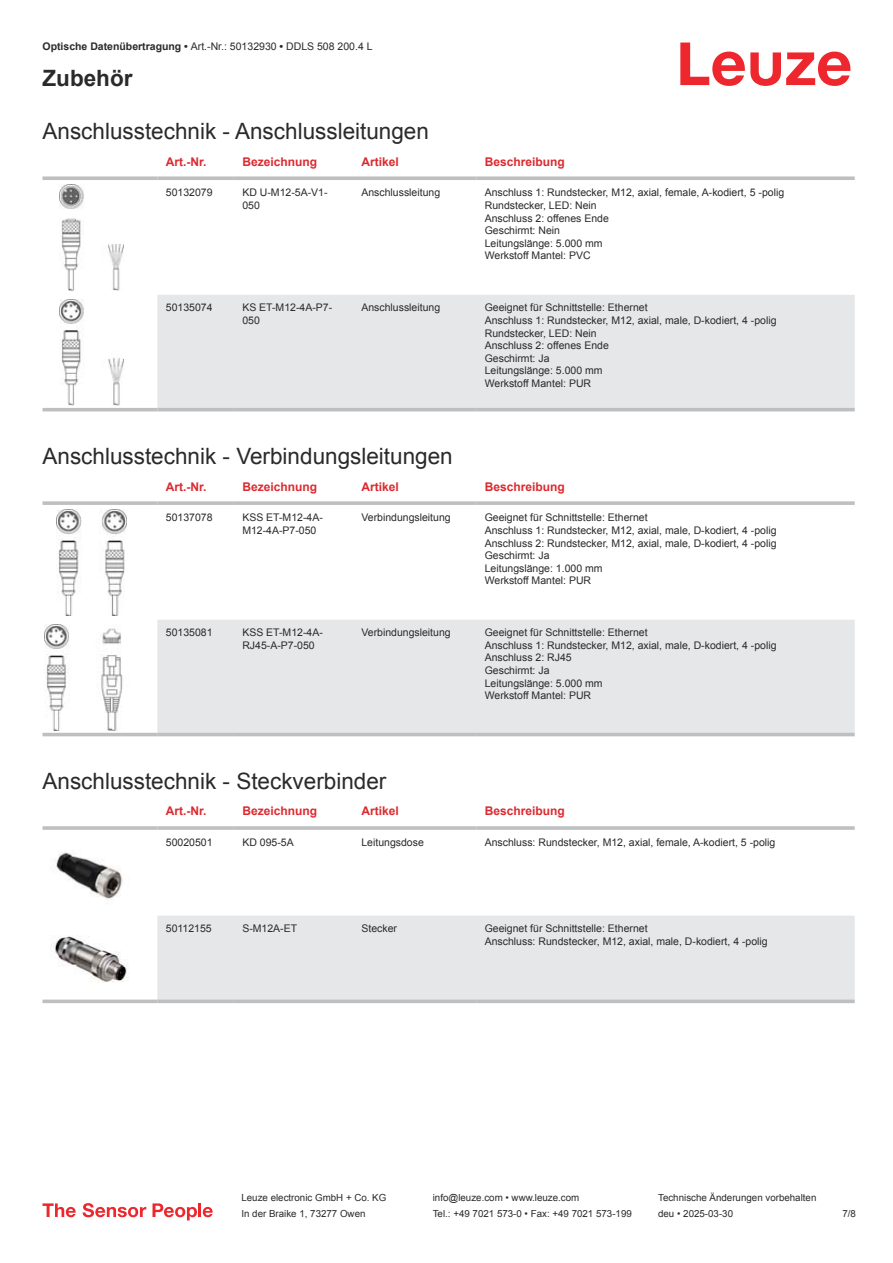
<style>
.page{position:relative;width:893px;height:1263px;background:#fff}
.page>*{position:absolute;margin:0;border:0;box-sizing:border-box;transform-origin:0 0}
.t1{font:22.5px "Arial";color:#2b292a}
.t2{font:700 22.5px "Arial";color:#2b292a}
.t3{font:700 12px "Arial";color:#db2a30}
.t4{font:10.5px/12.6px "Arial";color:#2b292a}
.t5{font:9.75px "Arial";color:#2b292a}
.s1{font-weight:700}
</style>
<div class="page">
<svg style="left:680px;top:43px;width:170px;height:43px"></svg>
<div style="left:157px;top:295px;width:698px;height:113px;background:#e6e7e9"></div>
<svg style="left:43px;top:176px;width:114px;height:4px"></svg>
<svg style="left:157px;top:176px;width:77px;height:4px"></svg>
<svg style="left:234px;top:176px;width:119px;height:4px"></svg>
<svg style="left:353px;top:176px;width:123px;height:4px"></svg>
<svg style="left:476px;top:176px;width:379px;height:4px;background:#c4c6c8"></svg>
<hr style="left:43px;top:408px;width:114px;height:3px;background:#bdbfc1">
<hr style="left:157px;top:408px;width:77px;height:3px;background:#bdbfc1">
<hr style="left:234px;top:408px;width:119px;height:3px;background:#bdbfc1">
<hr style="left:353px;top:408px;width:123px;height:3px;background:#bdbfc1">
<hr style="left:476px;top:408px;width:379px;height:3px;background:#bdbfc1">
<img style="left:59px;top:184px;width:65px;height:107px">
<img style="left:59px;top:299px;width:65px;height:106px">
<svg style="left:43px;top:515px;width:812px;height:222px"></svg>
<div style="left:157px;top:620px;width:698px;height:113px;background:#e6e7e9"></div>
<svg style="left:43px;top:501px;width:114px;height:4px"></svg>
<svg style="left:157px;top:501px;width:77px;height:4px"></svg>
<svg style="left:234px;top:501px;width:119px;height:4px"></svg>
<svg style="left:353px;top:501px;width:123px;height:4px"></svg>
<svg style="left:476px;top:501px;width:379px;height:4px;background:#c3c5c7"></svg>
<hr style="left:43px;top:733px;width:114px;height:3px;background:#bdbfc1">
<hr style="left:157px;top:733px;width:77px;height:3px;background:#bdbfc1">
<hr style="left:234px;top:733px;width:119px;height:3px;background:#bdbfc1">
<hr style="left:353px;top:733px;width:123px;height:3px;background:#bdbfc1">
<hr style="left:476px;top:733px;width:379px;height:3px;background:#bdbfc1">
<img style="left:56px;top:509px;width:70px;height:106px">
<img style="left:45px;top:624px;width:93px;height:106px">
<svg style="left:43px;top:1003px;width:811px;height:1px"></svg>
<div style="left:157px;top:915px;width:698px;height:84px;background:#e6e7e9"></div>
<hr style="left:43px;top:826px;width:114px;height:4px;background:#bdbfc1">
<hr style="left:157px;top:826px;width:77px;height:4px;background:#c8cacc">
<hr style="left:234px;top:826px;width:119px;height:4px;background:#c3c5c7">
<hr style="left:353px;top:826px;width:123px;height:4px;background:#bdbfc1">
<hr style="left:476px;top:826px;width:379px;height:4px;background:#c8cacc">
<svg style="left:43px;top:999px;width:114px;height:4px"></svg>
<svg style="left:157px;top:999px;width:77px;height:4px"></svg>
<svg style="left:234px;top:999px;width:119px;height:4px"></svg>
<svg style="left:353px;top:999px;width:123px;height:4px"></svg>
<svg style="left:476px;top:999px;width:379px;height:4px;background:#c2c4c6"></svg>
<img style="left:56px;top:852px;width:67px;height:48px">
<img style="left:50px;top:936px;width:79px;height:47px">
<svg style="left:43px;top:1203px;width:33px;height:14px"></svg>
<svg style="left:83px;top:1203px;width:63px;height:14px"></svg>
<svg style="left:153px;top:1203px;width:44px;height:17px"></svg>
<hr style="left:198px;top:1203px;width:3px;height:14px;background:#ed272d">
<svg style="left:203px;top:1207px;width:10px;height:10px"></svg>
<p class="t4" style="left:43px;top:41px;width:332px"><span class="s1">Optische Datenübertragung •</span> Art.-Nr.: 50132930 <span class="s1">•</span> DDLS 508 200.4 L</p>
<h1 class="t2" style="left:43px;top:70px;width:92px">Zubehör</h1>
<h1 class="t1" style="left:43px;top:123px;width:388px">Anschlusstechnik - Anschlussleitungen</h1>
<p class="t3" style="left:166px;top:157px;width:42px">Art.-Nr.</p>
<p class="t3" style="left:242px;top:157px;width:76px">Bezeichnung</p>
<p class="t3" style="left:361px;top:157px;width:39px">Artikel</p>
<p class="t3" style="left:485px;top:157px;width:82px">Beschreibung</p>
<p class="t4" style="left:166px;top:187px;width:48px">50132079</p>
<p class="t4" style="left:242px;top:187px;width:87px">KD U-M12-5A-V1-<br>050</p>
<p class="t4" style="left:361px;top:187px;width:80px">Anschlussleitung</p>
<p class="t4" style="left:485px;top:187px;width:301px">Anschluss 1: Rundstecker, M12, axial, female, A-kodiert, 5 -polig<br>Rundstecker, LED: Nein<br>Anschluss 2: offenes Ende<br>Geschirmt: Nein<br>Leitungslänge: 5.000 mm<br>Werkstoff Mantel: PVC</p>
<p class="t4" style="left:166px;top:302px;width:48px">50135074</p>
<p class="t4" style="left:242px;top:302px;width:91px">KS ET-M12-4A-P7-<br>050</p>
<p class="t4" style="left:361px;top:302px;width:80px">Anschlussleitung</p>
<p class="t4" style="left:485px;top:302px;width:293px">Geeignet für Schnittstelle: Ethernet<br>Anschluss 1: Rundstecker, M12, axial, male, D-kodiert, 4 -polig<br>Rundstecker, LED: Nein<br>Anschluss 2: offenes Ende<br>Geschirmt: Ja<br>Leitungslänge: 5.000 mm<br>Werkstoff Mantel: PUR</p>
<h1 class="t1" style="left:43px;top:448px;width:412px">Anschlusstechnik - Verbindungsleitungen</h1>
<p class="t3" style="left:166px;top:482px;width:42px">Art.-Nr.</p>
<p class="t3" style="left:242px;top:482px;width:76px">Bezeichnung</p>
<p class="t3" style="left:361px;top:482px;width:39px">Artikel</p>
<p class="t3" style="left:485px;top:482px;width:82px">Beschreibung</p>
<p class="t4" style="left:166px;top:512px;width:48px">50137078</p>
<p class="t4" style="left:242px;top:512px;width:82px">KSS ET-M12-4A-<br>M12-4A-P7-050</p>
<p class="t4" style="left:361px;top:512px;width:91px">Verbindungsleitung</p>
<p class="t4" style="left:485px;top:512px;width:293px">Geeignet für Schnittstelle: Ethernet<br>Anschluss 1: Rundstecker, M12, axial, male, D-kodiert, 4 -polig Anschluss 2: Rundstecker, M12, axial, male, D-kodiert, 4 -polig Geschirmt: Ja<br>Leitungslänge: 1.000 mm<br>Werkstoff Mantel: PUR</p>
<p class="t4" style="left:166px;top:627px;width:48px">50135081</p>
<p class="t4" style="left:242px;top:627px;width:82px">KSS ET-M12-4A-<br>RJ45-A-P7-050</p>
<p class="t4" style="left:361px;top:627px;width:91px">Verbindungsleitung</p>
<p class="t4" style="left:485px;top:627px;width:293px">Geeignet für Schnittstelle: Ethernet<br>Anschluss 1: Rundstecker, M12, axial, male, D-kodiert, 4 -polig<br>Anschluss 2: RJ45<br>Geschirmt: Ja<br>Leitungslänge: 5.000 mm<br>Werkstoff Mantel: PUR</p>
<h1 class="t1" style="left:43px;top:773px;width:345px">Anschlusstechnik - Steckverbinder</h1>
<p class="t3" style="left:166px;top:807px;width:42px">Art.-Nr.</p>
<p class="t3" style="left:242px;top:807px;width:76px">Bezeichnung</p>
<p class="t3" style="left:361px;top:807px;width:39px">Artikel</p>
<p class="t3" style="left:485px;top:807px;width:82px">Beschreibung</p>
<p class="t4" style="left:166px;top:837px;width:48px">50020501</p>
<p class="t4" style="left:242px;top:837px;width:53px">KD 095-5A</p>
<p class="t4" style="left:361px;top:837px;width:64px">Leitungsdose</p>
<p class="t4" style="left:485px;top:837px;width:292px">Anschluss: Rundstecker, M12, axial, female, A-kodiert, 5 -polig</p>
<p class="t4" style="left:166px;top:923px;width:47px">50112155</p>
<p class="t4" style="left:242px;top:923px;width:56px">S-M12A-ET</p>
<p class="t4" style="left:361px;top:923px;width:37px">Stecker</p>
<p class="t4" style="left:485px;top:923px;width:285px">Geeignet für Schnittstelle: Ethernet<br>Anschluss: Rundstecker, M12, axial, male, D-kodiert, 4 -polig</p>
<p class="t5" style="left:241px;top:1194px;width:146px">Leuze electronic GmbH + Co. KG</p>
<p class="t5" style="left:433px;top:1194px;width:148px">info@leuze.com • www.leuze.com</p>
<p class="t5" style="left:658px;top:1194px;width:160px">Technische Änderungen vorbehalten</p>
<p class="t5" style="left:241px;top:1210px;width:126px">In der Braike 1, 73277 Owen</p>
<p class="t5" style="left:433px;top:1210px;width:201px">Tel.: +49 7021 573-0 • Fax: +49 7021 573-199</p>
<p class="t5" style="left:658px;top:1210px;width:76px">deu • 2025-03-30</p>
<p class="t5" style="left:842px;top:1210px;width:15px">7 /8</p>
</div>
